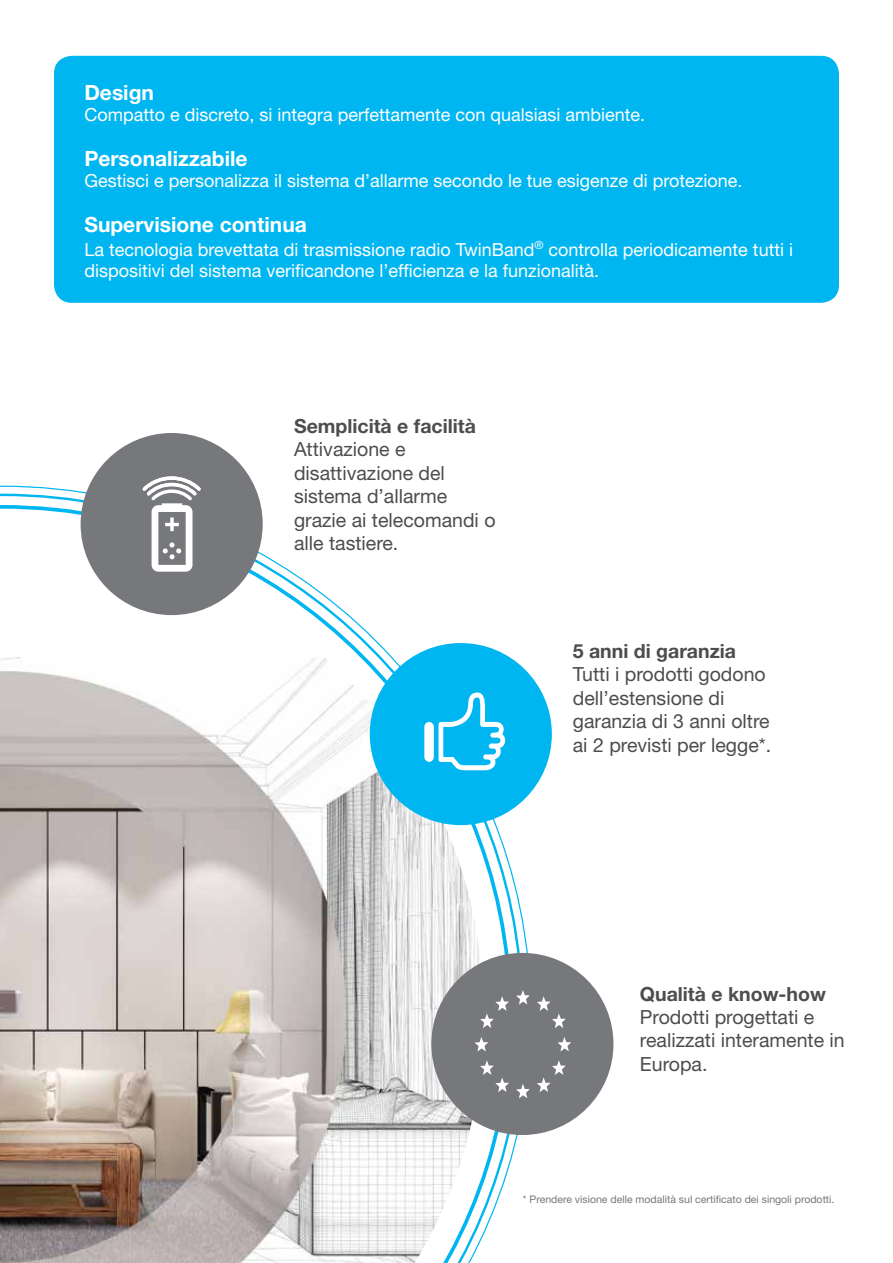
<style>
.page{position:relative;width:893px;height:1263px;background:#fff}
.page>*{position:absolute;margin:0;border:0;box-sizing:border-box;transform-origin:0 0}
.t1{font:700 21px "Helvetica Neue LT Pro";color:#fff}
.t2{font:19.5px/23.4px "Helvetica Neue LT Pro";color:#4d4d4f}
.t3{font:700 19.5px "Helvetica Neue LT Pro";color:#4d4d4f}
.t4{font:18px/21px "Helvetica Neue LT Pro";color:#fff}
.t5{font:10.5px "Helvetica Neue LT Pro";color:#77787b}
</style>
<div class="page">
<svg style="left:0;top:505px;width:512px;height:729px"></svg>
<img style="left:0;top:657px;width:484px;height:606px">
<div style="left:81px;top:433px;width:182px;height:182px;background:#77787b;border-radius:50%"></div>
<div style="left:370px;top:643px;width:182px;height:182px;background:#00b6f1;border-radius:50%"></div>
<div style="left:431px;top:953px;width:182px;height:182px;background:#77787b;border-radius:50%"></div>
<svg style="left:142px;top:476px;width:59px;height:96px"></svg>
<svg style="left:438px;top:692px;width:67px;height:78px"></svg>
<div style="left:424px;top:722px;width:10px;height:40px;background:#fff;border-radius:5px"></div>
<svg style="left:480px;top:1060px;width:29px;height:32px"></svg>
<svg style="left:537px;top:996px;width:29px;height:32px"></svg>
<svg style="left:558px;top:1037px;width:13px;height:15px"></svg>
<svg style="left:475px;top:1037px;width:13px;height:15px"></svg>
<svg style="left:516px;top:1084px;width:14px;height:14px"></svg>
<svg style="left:516px;top:990px;width:14px;height:15px"></svg>
<svg style="left:480px;top:996px;width:29px;height:32px"></svg>
<svg style="left:537px;top:1060px;width:29px;height:32px"></svg>
<div style="left:54px;top:56px;width:785px;height:247px;background:#00b6f1;border-radius:18px"></div>
<p class="t1" style="left:84px;top:80px;width:71px">Design</p>
<p class="t4" style="left:84px;top:104px;width:562px">Compatto e discreto, si integra perfettamente con qualsiasi ambiente.</p>
<p class="t1" style="left:84px;top:146px;width:165px">Personalizzabile</p>
<p class="t4" style="left:84px;top:170px;width:659px">Gestisci e personalizza il sistema d’allarme secondo le tue esigenze di protezione.</p>
<p class="t1" style="left:84px;top:212px;width:224px">Supervisione continua</p>
<p class="t4" style="left:84px;top:238px;width:710px">La tecnologia brevettata di trasmissione radio TwinBand<sup>®</sup> controlla periodicamente tutti i dispositivi del sistema verificandone l’efficienza e la funzionalità.</p>
<p class="t3" style="left:294px;top:414px;width:183px">Semplicità e facilità</p>
<p class="t2" style="left:294px;top:437px;width:203px">Attivazione e disattivazione del sistema d’allarme grazie ai telecomandi o alle tastiere.</p>
<p class="t3" style="left:573px;top:639px;width:165px">5 anni di garanzia</p>
<p class="t2" style="left:573px;top:662px;width:200px">Tutti i prodotti godono dell’estensione di garanzia di 3 anni oltre ai 2 previsti per legge*.</p>
<p class="t3" style="left:640px;top:982px;width:187px">Qualità e know-how</p>
<p class="t2" style="left:640px;top:1005px;width:206px">Prodotti progettati e realizzati interamente in<br>Europa.</p>
<p class="t5" style="left:523px;top:1193px;width:313px">* Prendere visione delle modalità sul certificato dei singoli prodotti.</p>
</div>
